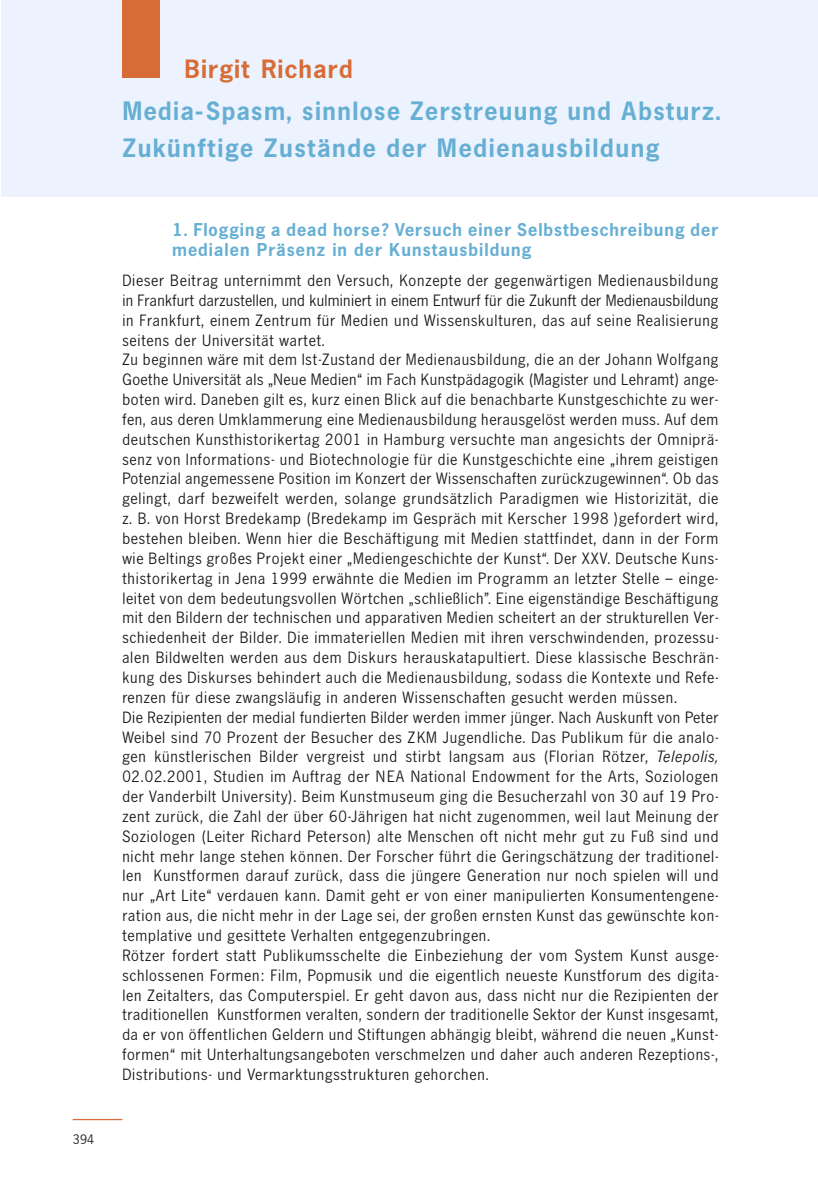
<style>
.page{position:relative;width:818px;height:1199px;background:#fff}
.page>*{position:absolute;margin:0;border:0;box-sizing:border-box;transform-origin:0 0}
.t1{font:700 26.25px/37.3px "NE13";letter-spacing:.07em;color:#66afd3}
.t2{font:700 26.25px "NE13";letter-spacing:.055em;color:#d76c36}
.t3{font:700 18.38px/19.8px "NE13";letter-spacing:.065em;color:#66afd3}
.t4{font:16.1px/19.8px "NE13";letter-spacing:.06em;color:#181819}
.t5{font:13.65px "NE13";color:#181819}
.s1{font-style:italic}
</style>
<div class="page">
<hr style="left:73px;top:1119px;width:49px;height:1px;background:#d76c36">
<div style="left:1px;top:0;width:816px;height:197px;background:#ecf3ff"></div>
<div style="left:122px;top:0;width:37px;height:78px;background:#d76c36"></div>
<p class="t5" style="left:73px;top:1135px;width:23px">394</p>
<h1 class="t2" style="left:184px;top:60px;width:169px">Birgit Richard</h1>
<h1 class="t1" style="left:122px;top:94px;width:599px">Media-Spasm, sinnlose Zerstreuung und Absturz.<br>Zukünftige Zustände der Medienausbildung</h1>
<p class="t3" style="left:172px;top:222px;width:547px">1. Flogging a dead horse? Versuch einer Selbstbeschreibung der medialen Präsenz in der Kunstausbildung</p>
<p class="t4" style="left:122px;top:272px;width:597px">Dieser Beitrag unternimmt den Versuch, Konzepte der gegenwärtigen Medienausbildung in Frankfurt darzustellen, und kulminiert in einem Entwurf für die Zukunft der Medienausbildung in Frankfurt, einem Zentrum für Medien und Wissenskulturen, das auf seine Realisierung seitens der Universität wartet.<br>Zu beginnen wäre mit dem Ist-Zustand der Medienausbildung, die an der Johann Wolfgang Goethe Universität als „Neue Medien“ im Fach Kunstpädagogik (Magister und Lehramt) ange&shy;boten wird. Daneben gilt es, kurz einen Blick auf die benachbarte Kunstgeschichte zu wer&shy;fen, aus deren Umklammerung eine Medienausbildung herausgelöst werden muss. Auf dem deutschen Kunsthistorikertag 2001 in Hamburg versuchte man angesichts der Omniprä&shy;senz von Informations- und Biotechnologie für die Kunstgeschichte eine „ihrem geistigen Potenzial angemessene Position im Konzert der Wissenschaften zurückzugewinnen“. Ob das gelingt, darf bezweifelt werden, solange grundsätzlich Paradigmen wie Historizität, die z. B. von Horst Bredekamp (Bredekamp im Gespräch mit Kerscher 1998 )gefordert wird, bestehen bleiben. Wenn hier die Beschäftigung mit Medien stattfindet, dann in der Form wie Beltings großes Projekt einer „Mediengeschichte der Kunst“. Der XXV. Deutsche Kuns&shy;thistorikertag in Jena 1999 erwähnte die Medien im Programm an letzter Stelle – einge&shy;leitet von dem bedeutungsvollen Wörtchen „schließlich". Eine eigenständige Beschäftigung mit den Bildern der technischen und apparativen Medien scheitert an der strukturellen Ver&shy;schiedenheit der Bilder. Die immateriellen Medien mit ihren verschwindenden, prozessu&shy;alen Bildwelten werden aus dem Diskurs herauskatapultiert. Diese klassische Beschrän&shy;kung des Diskurses behindert auch die Medienausbildung, sodass die Kontexte und Refe&shy;renzen für diese zwangsläufig in anderen Wissenschaften gesucht werden müssen.<br>Die Rezipienten der medial fundierten Bilder werden immer jünger. Nach Auskunft von Peter Weibel sind 70 Prozent der Besucher des ZKM Jugendliche. Das Publikum für die analo&shy;gen künstlerischen Bilder vergreist und stirbt langsam aus (Florian Rötzer, <span class="s1">Telepolis, </span>02.02.2001, Studien im Auftrag der NEA National Endowment for the Arts, Soziologen der Vanderbilt University). Beim Kunstmuseum ging die Besucherzahl von 30 auf 19 Pro&shy;zent zurück, die Zahl der über 60-Jährigen hat nicht zugenommen, weil laut Meinung der Soziologen (Leiter Richard Peterson) alte Menschen oft nicht mehr gut zu Fuß sind und nicht mehr lange stehen können. Der Forscher führt die Geringschätzung der traditionel&shy;len Kunstformen darauf zurück, dass die jüngere Generation nur noch spielen will und nur „Art Lite“ verdauen kann. Damit geht er von einer manipulierten Konsumentengene&shy;ration aus, die nicht mehr in der Lage sei, der großen ernsten Kunst das gewünschte kon&shy;templative und gesittete Verhalten entgegenzubringen.<br>Rötzer fordert statt Publikumsschelte die Einbeziehung der vom System Kunst ausge&shy;schlossenen Formen: Film, Popmusik und die eigentlich neueste Kunstforum des digita&shy;len Zeitalters, das Computerspiel. Er geht davon aus, dass nicht nur die Rezipienten der traditionellen Kunstformen veralten, sondern der traditionelle Sektor der Kunst insgesamt, da er von öffentlichen Geldern und Stiftungen abhängig bleibt, während die neuen „Kunst&shy;formen“ mit Unterhaltungsangeboten verschmelzen und daher auch anderen Rezeptions-, Distributions- und Vermarktungsstrukturen gehorchen.</p>
</div>
